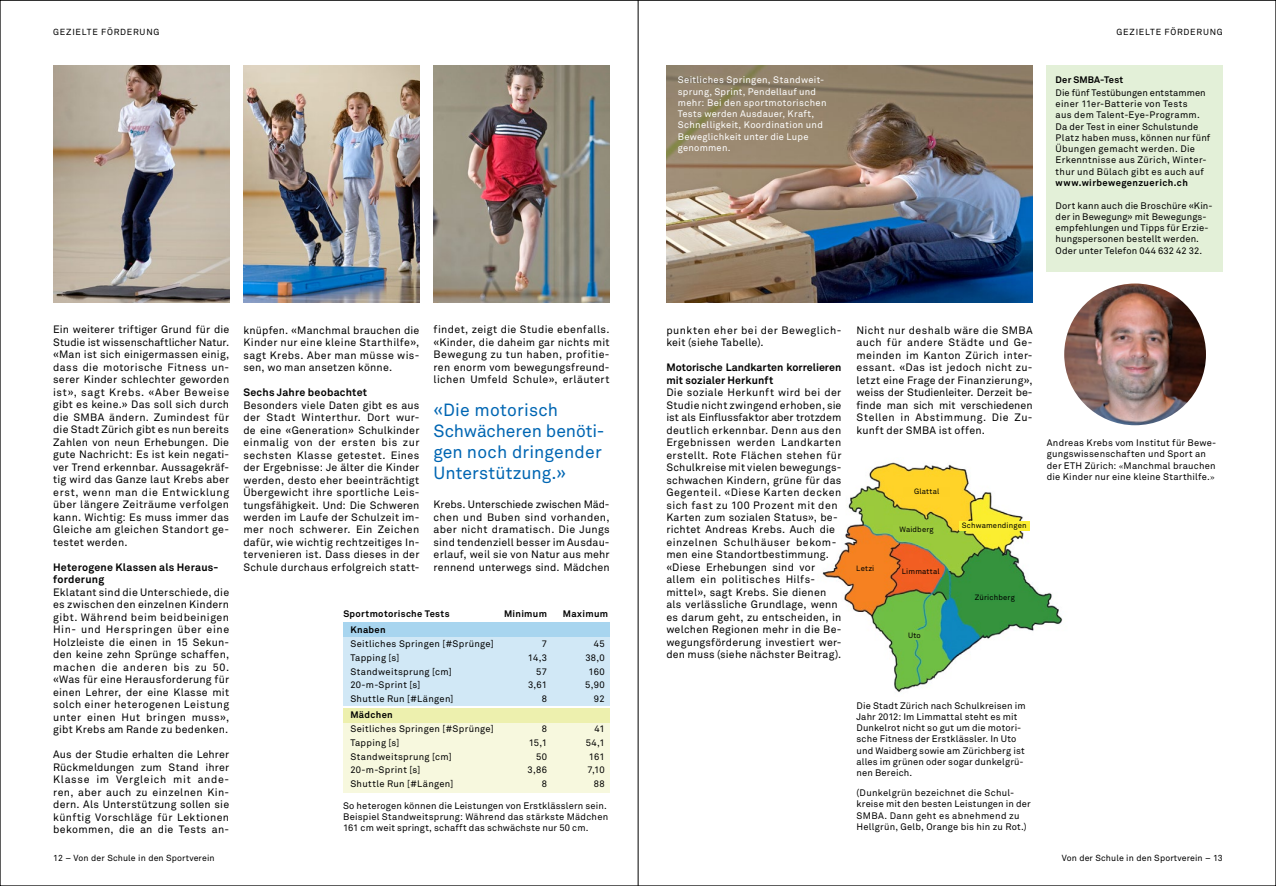
<style>
.page{position:relative;width:1276px;height:886px;background:#fff}
.page>*{position:absolute;margin:0;border:0;box-sizing:border-box;transform-origin:0 0}
.t1{font:17.5px/21px "Akkurat Office";letter-spacing:.005em;color:#0066b3}
.t2{font:10.62px/12.5px "Akkurat Office";letter-spacing:.025em;color:#000;text-align:justify}
.t3{font:700 10.62px/12.5px "Akkurat Office";letter-spacing:.015em;color:#000}
.t4{font:10.62px/12.5px "Akkurat Office";letter-spacing:.045em;color:#000}
.t5{font:9.38px/11.2px "Akkurat Office";letter-spacing:.02em;color:#000}
.t6{font:9.38px/11.2px "Akkurat Office";letter-spacing:.03em;color:#fff}
.t7{font:700 9.38px "Akkurat Office";letter-spacing:.035em;color:#000}
.t8{font:8.75px "Akkurat Office";letter-spacing:.015em;color:#000}
.t9{font:8.75px "Akkurat Office";letter-spacing:.085em;color:#000}
.t10{font:7.62px "Akkurat Office";letter-spacing:.025em;color:#000}
.s1{font-family:"Times"}
</style>
<div class="page">
<img style="left:822px;top:462px;width:241px;height:230px">
<div style="left:959px;top:521px;width:70px;height:10px;background:#fbee31"></div>
<div style="left:903px;top:486px;width:46px;height:10px;background:#fed227"></div>
<div style="left:893px;top:525px;width:47px;height:10px;background:#9ccb3d"></div>
<div style="left:971px;top:592px;width:47px;height:10px;background:#32933d"></div>
<div style="left:904px;top:630px;width:20px;height:10px;background:#72bf44"></div>
<div style="left:848px;top:564px;width:34px;height:10px;background:#f58221"></div>
<div style="left:900px;top:567px;width:41px;height:10px;background:#f15f22"></div>
<img style="left:53px;top:65px;width:176px;height:238px">
<img style="left:243px;top:65px;width:176px;height:238px">
<img style="left:433px;top:65px;width:176px;height:238px">
<img style="left:666px;top:65px;width:366px;height:238px">
<div style="left:1046px;top:65px;width:176px;height:207px;background:#e3f0d8"></div>
<img style="left:1064px;top:283px;width:142px;height:142px;border-radius:71px">
<div style="left:343px;top:623px;width:266px;height:83px;background:#d1e8f6"></div>
<div style="left:343px;top:708px;width:266px;height:84px;background:#f7f8de"></div>
<div style="left:343px;top:623px;width:266px;height:14px;background:#a8d5ef"></div>
<div style="left:343px;top:708px;width:266px;height:14px;background:#edf0ae"></div>
<hr style="left:638px;top:0;width:1px;height:886px;background:#000">
<p class="t9" style="left:53px;top:27px;width:108px">GEZIELTE FÖRDERUNG</p>
<p class="t9" style="left:1116px;top:27px;width:108px">GEZIELTE FÖRDERUNG</p>
<p class="t2" style="left:53px;top:324px;width:177px">Ein weiterer triftiger Grund für die Studie ist wissenschaftlicher Natur. «Man ist sich einigermassen einig, dass die motorische Fitness un&shy;serer Kinder schlechter geworden ist», sagt Krebs. «Aber Beweise gibt es keine.» Das soll sich durch die SMBA ändern. Zumindest für die Stadt Zürich gibt es nun bereits Zahlen von neun Erhebungen. Die gute Nachricht: Es ist kein negati&shy;ver Trend erkennbar. Aussagekräf&shy;tig wird das Ganze laut Krebs aber erst, wenn man die Entwicklung über längere Zeiträume verfolgen kann. Wichtig: Es muss immer das Gleiche am gleichen Standort ge&shy;testet werden.</p>
<p class="t3" style="left:53px;top:561px;width:167px">Heterogene Klassen als Heraus&shy;forderung</p>
<p class="t2" style="left:53px;top:586px;width:178px">Eklatant sind die Unterschiede, die es zwischen den einzelnen Kindern gibt. Während beim beidbeinigen Hin- und Herspringen über eine Holzleiste die einen in 15 Sekun&shy;den keine zehn Sprünge schaffen, machen die anderen bis zu 50. «Was für eine Herausforderung für einen Lehrer, der eine Klasse mit solch einer heterogenen Leistung unter einen Hut bringen muss», gibt Krebs am Rande zu bedenken.</p>
<p class="t2" style="left:53px;top:749px;width:177px">Aus der Studie erhalten die Lehrer Rückmeldungen zum Stand ihrer Klasse im Vergleich mit ande&shy;ren, aber auch zu einzelnen Kin&shy;dern. Als Unterstützung sollen sie künftig Vorschläge für Lektionen bekommen, die an die Tests an-</p>
<p class="t2" style="left:243px;top:324px;width:177px">knüpfen. «Manchmal brauchen die Kinder nur eine kleine Starthilfe», sagt Krebs. Aber man müsse wis&shy;sen, wo man ansetzen könne.</p>
<p class="t3" style="left:243px;top:386px;width:125px">Sechs Jahre beobachtet</p>
<p class="t2" style="left:243px;top:399px;width:177px">Besonders viele Daten gibt es aus der Stadt Winterthur. Dort wur&shy;de eine «Generation» Schulkinder einmalig von der ersten bis zur sechsten Klasse getestet. Eines der Ergebnisse: Je älter die Kinder werden, desto eher beeinträchtigt Übergewicht ihre sportliche Leis&shy;tungsfähigkeit. Und: Die Schweren werden im Laufe der Schulzeit im&shy;mer noch schwerer. Ein Zeichen dafür, wie wichtig rechtzeitiges In&shy;tervenieren ist. Dass dieses in der Schule durchaus erfolgreich statt-</p>
<p class="t2" style="left:433px;top:324px;width:177px">findet, zeigt die Studie ebenfalls. «Kinder, die daheim gar nichts mit Bewegung zu tun haben, profitie&shy;ren enorm vom bewegungsfreund&shy;lichen Umfeld Schule», erläutert</p>
<h1 class="t1" style="left:433px;top:400px;width:172px">«Die motorisch<br>Schwächeren benöti&shy;gen noch dringender<br>Unterstützung.»</h1>
<p class="t2" style="left:433px;top:499px;width:177px">Krebs. Unterschiede zwischen Mäd&shy;chen und Buben sind vorhanden, aber nicht dramatisch. Die Jungs sind tendenziell besser im Ausdau&shy;erlauf, weil sie von Natur aus mehr rennend unterwegs sind. Mädchen</p>
<p class="t7" style="left:343px;top:608px;width:108px">Sportmotorische Tests</p>
<p class="t7" style="left:504px;top:608px;width:44px">Minimum</p>
<p class="t7" style="left:563px;top:608px;width:47px">Maximum</p>
<p class="t7" style="left:350px;top:624px;width:37px">Knaben</p>
<p class="t5" style="left:350px;top:638px;width:145px">Seitliches Springen [#Sprünge]</p>
<p class="t5" style="left:542px;top:638px;width:7px">7</p>
<p class="t5" style="left:594px;top:638px;width:12px">45</p>
<p class="t5" style="left:350px;top:652px;width:50px">Tapping [s]</p>
<p class="t5" style="left:528px;top:652px;width:20px">14,3</p>
<p class="t5" style="left:585px;top:652px;width:21px">38,0</p>
<p class="t5" style="left:350px;top:666px;width:103px">Standweitsprung [cm]</p>
<p class="t5" style="left:536px;top:666px;width:12px">57</p>
<p class="t5" style="left:588px;top:666px;width:18px">160</p>
<p class="t5" style="left:350px;top:680px;width:71px">20-m-Sprint [s]</p>
<p class="t5" style="left:528px;top:680px;width:20px">3,61</p>
<p class="t5" style="left:585px;top:680px;width:21px">5,90</p>
<p class="t5" style="left:350px;top:693px;width:104px">Shuttle Run [#Längen]</p>
<p class="t5" style="left:542px;top:693px;width:7px">8</p>
<p class="t5" style="left:594px;top:693px;width:12px">92</p>
<p class="t7" style="left:350px;top:709px;width:44px">Mädchen</p>
<p class="t5" style="left:350px;top:723px;width:145px">Seitliches Springen [#Sprünge]</p>
<p class="t5" style="left:542px;top:723px;width:7px">8</p>
<p class="t5" style="left:594px;top:723px;width:12px">41</p>
<p class="t5" style="left:350px;top:737px;width:50px">Tapping [s]</p>
<p class="t5" style="left:529px;top:737px;width:20px">15,1</p>
<p class="t5" style="left:586px;top:737px;width:20px">54,1</p>
<p class="t5" style="left:350px;top:751px;width:103px">Standweitsprung [cm]</p>
<p class="t5" style="left:536px;top:751px;width:12px">50</p>
<p class="t5" style="left:589px;top:751px;width:17px">161</p>
<p class="t5" style="left:350px;top:765px;width:71px">20-m-Sprint [s]</p>
<p class="t5" style="left:527px;top:765px;width:21px">3,86</p>
<p class="t5" style="left:587px;top:765px;width:19px">7,10</p>
<p class="t5" style="left:350px;top:778px;width:104px">Shuttle Run [#Längen]</p>
<p class="t5" style="left:542px;top:778px;width:7px">8</p>
<p class="t5" style="left:594px;top:778px;width:12px">88</p>
<p class="t5" style="left:343px;top:800px;width:267px">So heterogen können die Leistungen von Erstklässlern sein.<br>Beispiel Standweitsprung: Während das stärkste Mädchen<br>161 cm weit springt, schafft das schwächste nur 50 cm.</p>
<p class="t6" style="left:678px;top:75px;width:150px">Seitliches Springen, Standweit&shy;sprung, Sprint, Pendellauf und mehr: Bei den sportmotorischen<br>Tests werden Ausdauer, Kraft,<br>Schnelligkeit, Koordination und<br>Beweglichkeit unter die Lupe genommen.</p>
<p class="t7" style="left:1055px;top:74px;width:69px">Der SMBA-Test</p>
<p class="t5" style="left:1055px;top:87px;width:156px">Die fünf Testübungen entstammen einer 11er-Batterie von Tests<br>aus dem Talent-Eye-Programm.<br>Da der Test in einer Schulstunde<br>Platz haben muss, können nur fünf<br>Übungen gemacht werden. Die<br>Erkenntnisse aus Zürich, Winter&shy;thur und Bülach gibt es auch auf</p>
<p class="t7" style="left:1055px;top:177px;width:134px">www.wirbewegenzuerich.ch</p>
<p class="t5" style="left:1055px;top:200px;width:158px">Dort kann auch die Broschüre «Kin&shy;der in Bewegung» mit Bewegungs&shy;empfehlungen und Tipps für Erzie&shy;hungspersonen bestellt werden.<br>Oder unter Telefon 044 632 42 32.</p>
<p class="t4" style="left:666px;top:324px;width:177px">punkten eher bei der Beweglich&shy;keit (siehe Tabelle).</p>
<p class="t3" style="left:666px;top:361px;width:177px">Motorische Landkarten korrelieren mit sozialer Herkunft</p>
<p class="t2" style="left:666px;top:386px;width:177px;text-align:left">Die soziale Herkunft wird bei der<br>Studie nicht zwingend erhoben, sie ist als Einflussfaktor aber trotzdem deutlich erkennbar. Denn aus den<br>Ergebnissen werden Landkarten erstellt. Rote Flächen stehen für<br>Schulkreise mit vielen bewegungs&shy;schwachen Kindern, grüne für das<br>Gegenteil. «Diese Karten decken sich fast zu 100 Prozent mit den<br>Karten zum sozialen Status», be&shy;richtet Andreas Krebs. Auch die einzelnen Schulhäuser bekom&shy;men eine Standortbestimmung. «Diese Erhebungen sind vor allem ein politisches Hilfs&shy;mittel», sagt Krebs. Sie dienen als verlässliche Grundlage, wenn es darum geht, zu entscheiden, in welchen Regionen mehr in die Be&shy;wegungsförderung investiert wer&shy;den muss (siehe nächster Beitrag).</p>
<p class="t2" style="left:856px;top:324px;width:177px">Nicht nur deshalb wäre die SMBA auch für andere Städte und Ge&shy;meinden im Kanton Zürich inter&shy;essant. «Das ist jedoch nicht zu&shy;letzt eine Frage der Finanzierung», weiss der Studienleiter. Derzeit be&shy;finde man sich mit verschiedenen Stellen in Abstimmung. Die Zu&shy;kunft der SMBA ist offen.</p>
<p class="t10" style="left:856px;top:564px;width:20px">Letzi</p>
<p class="t10" style="left:914px;top:487px;width:27px">Glattal</p>
<p class="t10" style="left:899px;top:525px;width:36px">Waidberg</p>
<p class="t10" style="left:902px;top:567px;width:39px">Limmattal</p>
<p class="t10" style="left:908px;top:630px;width:14px">Uto</p>
<p class="t10" style="left:962px;top:521px;width:66px">Schwamendingen</p>
<p class="t10" style="left:975px;top:592px;width:41px">Zürichberg</p>
<p class="t5" style="left:1046px;top:437px;width:171px">Andreas Krebs vom Institut für Bewe&shy;gungswissenschaften und Sport an der ETH Zürich: <span class="s1">«</span>Manchmal brauchen die Kinder nur eine kleine Starthilfe.<span class="s1">»</span></p>
<p class="t5" style="left:856px;top:700px;width:171px">Die Stadt Zürich nach Schulkreisen im Jahr 2012: Im Limmattal steht es mit Dunkelrot nicht so gut um die motori&shy;sche Fitness der Erstklässler. In Uto und Waidberg sowie am Zürichberg ist alles im grünen oder sogar dunkelgrü&shy;nen Bereich.</p>
<p class="t5" style="left:856px;top:787px;width:176px">(Dunkelgrün bezeichnet die Schul&shy;kreise mit den besten Leistungen in der SMBA. Dann geht es abnehmend zu Hellgrün, Gelb, Orange bis hin zu Rot.)</p>
<p class="t8" style="left:53px;top:853px;width:163px">12 – Von der Schule in den Sportverein</p>
<p class="t8" style="left:1061px;top:853px;width:163px">Von der Schule in den Sportverein – 13</p>
</div>
